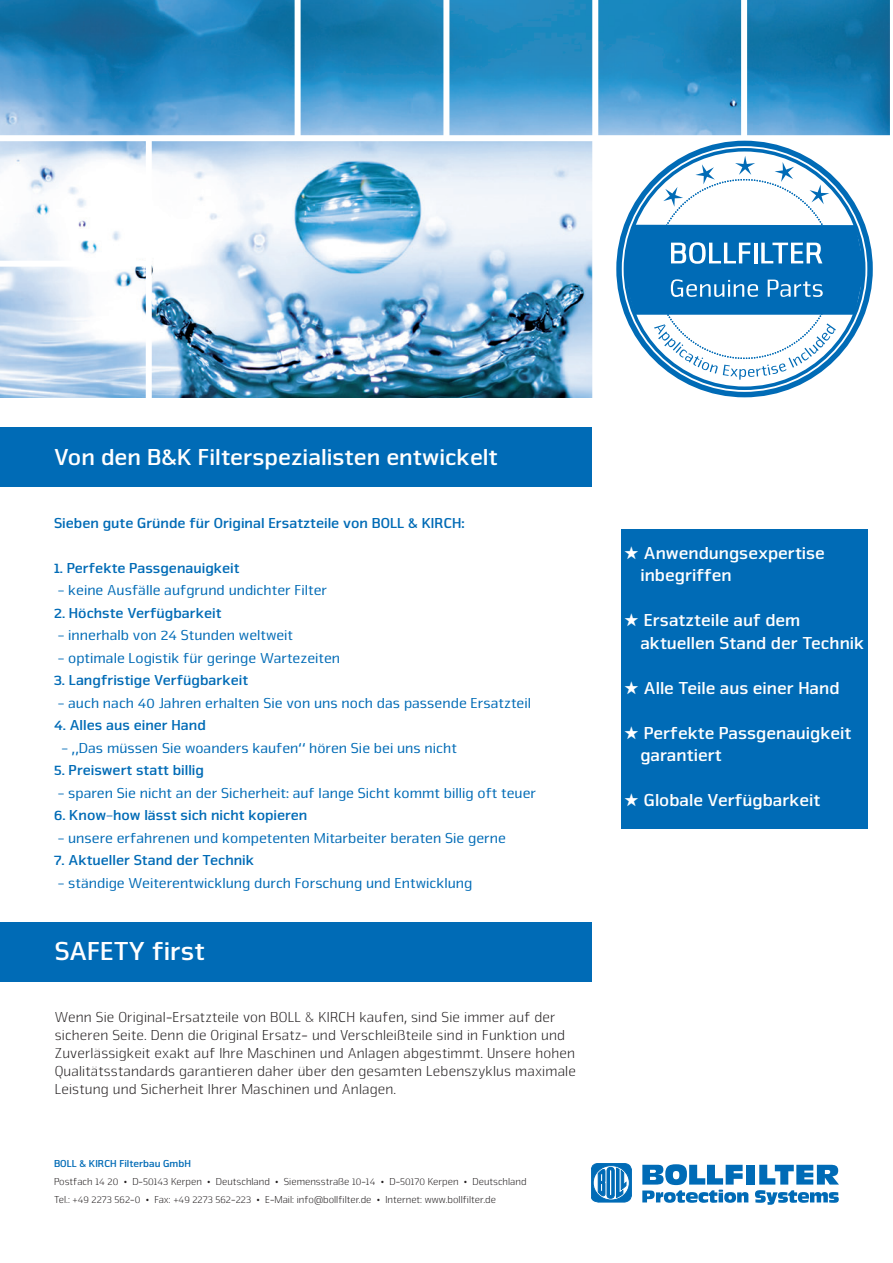
<style>
.page{position:relative;width:893px;height:1263px;background:#fff}
.page>*{position:absolute;margin:0;border:0;box-sizing:border-box;transform-origin:0 0}
.t1{font:700 27px "Nuri CE";color:#fff}
.t2{font:700 24px "Nuri CE";color:#fff}
.t3{font:700 18px/22.5px "Nuri CE";color:#fff}
.t4{font:15px "Nuri CE";color:#006bb6}
.t5{font:300 15px/18px "Nuri CE";letter-spacing:.01em;color:#231f20}
.t6{font:700 15px "Nuri CE";color:#006bb6}
.t7{font:300 10.5px "Nuri CE";color:#231f20}
.t8{font:700 10.5px "Nuri CE";color:#006bb6}
</style>
<div class="page">
<img style="left:0;top:0;width:890px;height:398px">
<div style="left:747px;top:1165px;width:8px;height:19px;background:#006bb6"></div>
<svg style="left:759px;top:1165px;width:80px;height:19px"></svg>
<svg style="left:591px;top:1163px;width:41px;height:39px;background:#3a8cc6"></svg>
<svg style="left:642px;top:1164px;width:106px;height:39px"></svg>
<svg style="left:755px;top:1190px;width:84px;height:15px"></svg>
<div style="left:146px;top:138px;width:6px;height:268px;background:#fff"></div>
<div style="left:295px;top:0;width:6px;height:139px;background:#fff"></div>
<div style="left:443px;top:0;width:6px;height:139px;background:#fff"></div>
<div style="left:592px;top:0;width:6px;height:403px;background:#fff"></div>
<div style="left:741px;top:0;width:6px;height:398px;background:#fff"></div>
<div style="left:0;top:135px;width:893px;height:6px;background:#fff"></div>
<div style="left:0;top:261px;width:149px;height:6px;background:#fff"></div>
<div style="left:621px;top:529px;width:247px;height:300px;background:#006bb6"></div>
<div style="left:0;top:427px;width:591px;height:59px;background:#006bb6"></div>
<div style="left:0;top:922px;width:591px;height:59px;background:#006bb6"></div>
<div style="left:596px;top:139px;width:296px;height:260px;background:#fff"></div>
<svg style="left:625px;top:156px;width:240px;height:224px"></svg>
<p class="t2" style="left:54px;top:443px;width:445px">Von den B&amp;K Filterspezialisten entwickelt</p>
<p class="t6" style="left:54px;top:514px;width:412px">Sieben gute Gründe für Original Ersatzteile von BOLL &amp; KIRCH:</p>
<p class="t6" style="left:54px;top:559px;width:187px">1. Perfekte Passgenauigkeit</p>
<p class="t4" style="left:58px;top:582px;width:271px">- keine Ausfälle aufgrund undichter Filter</p>
<p class="t6" style="left:54px;top:604px;width:169px">2. Höchste Verfügbarkeit</p>
<p class="t4" style="left:58px;top:627px;width:237px">- innerhalb von 24 Stunden weltweit</p>
<p class="t4" style="left:58px;top:649px;width:284px">- optimale Logistik für geringe Wartezeiten</p>
<p class="t6" style="left:54px;top:671px;width:196px">3. Langfristige Verfügbarkeit</p>
<p class="t4" style="left:58px;top:694px;width:475px">- auch nach 40 Jahren erhalten Sie von uns noch das passende Ersatzteil</p>
<p class="t6" style="left:54px;top:716px;width:153px">4. Alles aus einer Hand</p>
<p class="t4" style="left:62px;top:739px;width:397px">- „Das müssen Sie woanders kaufen“ hören Sie bei uns nicht</p>
<p class="t6" style="left:54px;top:761px;width:152px">5. Preiswert statt billig</p>
<p class="t4" style="left:58px;top:784px;width:480px">- sparen Sie nicht an der Sicherheit: auf lange Sicht kommt billig oft teuer</p>
<p class="t6" style="left:54px;top:806px;width:255px">6. Know-how lässt sich nicht kopieren</p>
<p class="t4" style="left:58px;top:829px;width:450px">- unsere erfahrenen und kompetenten Mitarbeiter beraten Sie gerne</p>
<p class="t6" style="left:54px;top:851px;width:202px">7. Aktueller Stand der Technik</p>
<p class="t4" style="left:58px;top:874px;width:416px">- ständige Weiterentwicklung durch Forschung und Entwicklung</p>
<p class="t1" style="left:55px;top:935px;width:152px">SAFETY first</p>
<p class="t5" style="left:55px;top:1009px;width:523px">Wenn Sie Original-Ersatzteile von BOLL &amp; KIRCH kaufen, sind Sie immer auf der sicheren Seite. Denn die Original Ersatz- und Verschleißteile sind in Funktion und Zuverlässigkeit exakt auf Ihre Maschinen und Anlagen abgestimmt. Unsere hohen Qualitätsstandards garantieren daher über den gesamten Lebenszyklus maximale Leistung und Sicherheit Ihrer Maschinen und Anlagen.</p>
<p class="t8" style="left:54px;top:1157px;width:138px">BOLL &amp; KIRCH Filterbau GmbH</p>
<p class="t7" style="left:54px;top:1175px;width:474px">Postfach 14 20 • D-50143 Kerpen • Deutschland • Siemensstraße 10-14 • D-50170 Kerpen • Deutschland</p>
<p class="t7" style="left:54px;top:1193px;width:443px">Tel.: +49 2273 562-0 • Fax: +49 2273 562-223 • E-Mail: info@bollfilter.de • Internet: www.bollfilter.de</p>
<p class="t3" style="left:624px;top:541px;width:202px">★ Anwendungsexpertise</p>
<p class="t3" style="left:640px;top:564px;width:93px">inbegriffen</p>
<p class="t3" style="left:624px;top:609px;width:178px">★ Ersatzteile auf dem</p>
<p class="t3" style="left:640px;top:631px;width:225px">aktuellen Stand der Technik</p>
<p class="t3" style="left:624px;top:676px;width:217px">★ Alle Teile aus einer Hand</p>
<p class="t3" style="left:640px;top:721px;width:212px;text-indent:-16px">★ Perfekte Passgenauigkeit garantiert</p>
<p class="t3" style="left:624px;top:789px;width:198px">★ Globale Verfügbarkeit</p>
</div>
